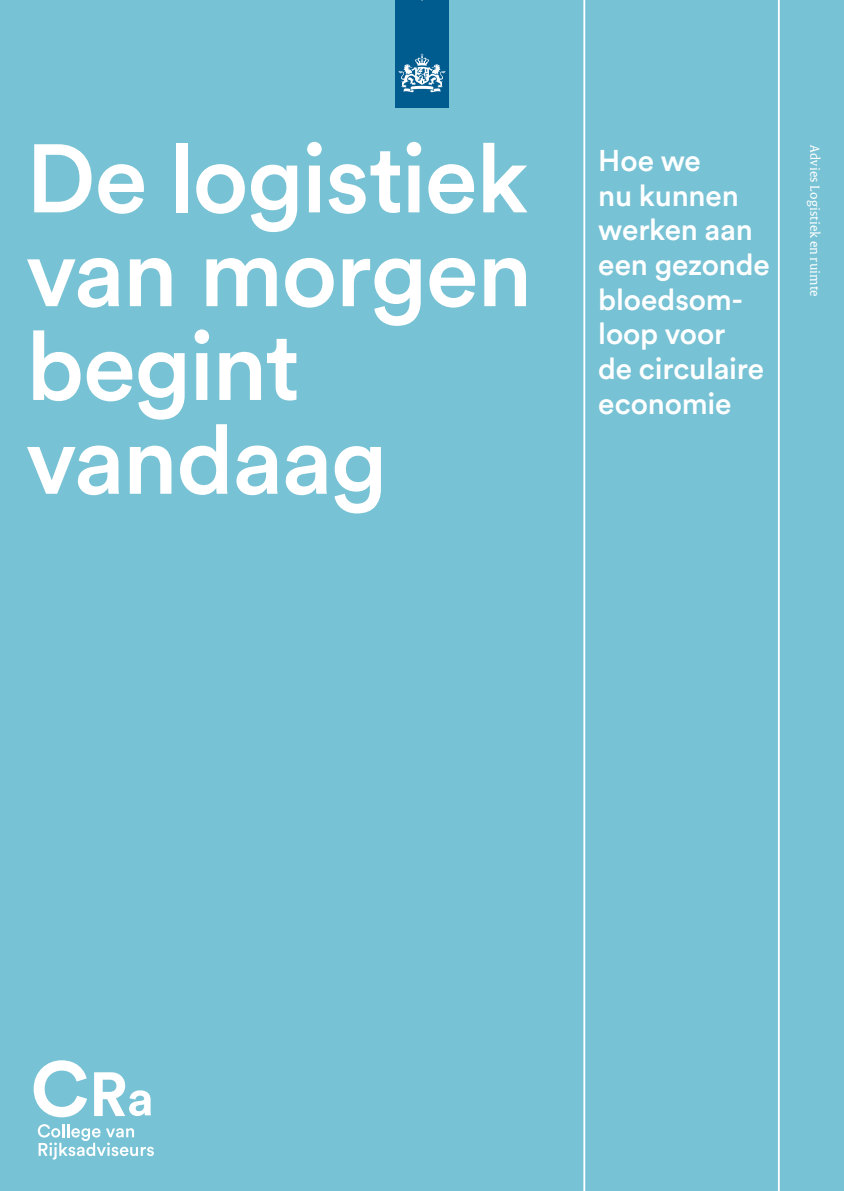
<style>
.page{position:relative;width:844px;height:1191px;background:#fff}
.page>*{position:absolute;margin:0;border:0;box-sizing:border-box;transform-origin:0 0}
.titel_cover{font:500 96.08px/93.8px "Circular Std";letter-spacing:-.02em;color:#fff}
.subtitel_cover{font:500 29.75px/34.6px "Circular Std";letter-spacing:-.005em;color:#fff}
.omschrijving_advies_cover{font:14px "Rijksoverheid Serif";letter-spacing:.015em;color:#fff}
</style>
<div class="page">
<div style="left:0;top:0;width:843px;height:1191px;background:#77c2d4"></div>
<div style="left:395px;top:0;width:54px;height:108px;background:#005b8f"></div>
<svg style="left:398px;top:54px;width:47px;height:39px"></svg>
<hr style="left:777px;top:0;width:2px;height:1191px;background:#fff">
<hr style="left:583px;top:0;width:2px;height:1191px;background:#fff">
<svg style="left:38px;top:1124px;width:116px;height:35px"></svg>
<svg style="left:34px;top:1060px;width:53px;height:57px"></svg>
<svg style="left:94px;top:1072px;width:57px;height:44px"></svg>
<p class="titel_cover" style="left:26px;top:130px;width:507px">De logistiek van morgen begint vandaag</p>
<p class="subtitel_cover" style="left:598px;top:142px;width:173px">Hoe we<br>nu kunnen werken aan een gezonde bloedsom&shy;loop voor<br>de circulaire economie</p>
<p class="omschrijving_advies_cover" style="left:823px;top:145px;width:153px;rotate:90deg">Advies Logistiek en ruimte</p>
</div>
